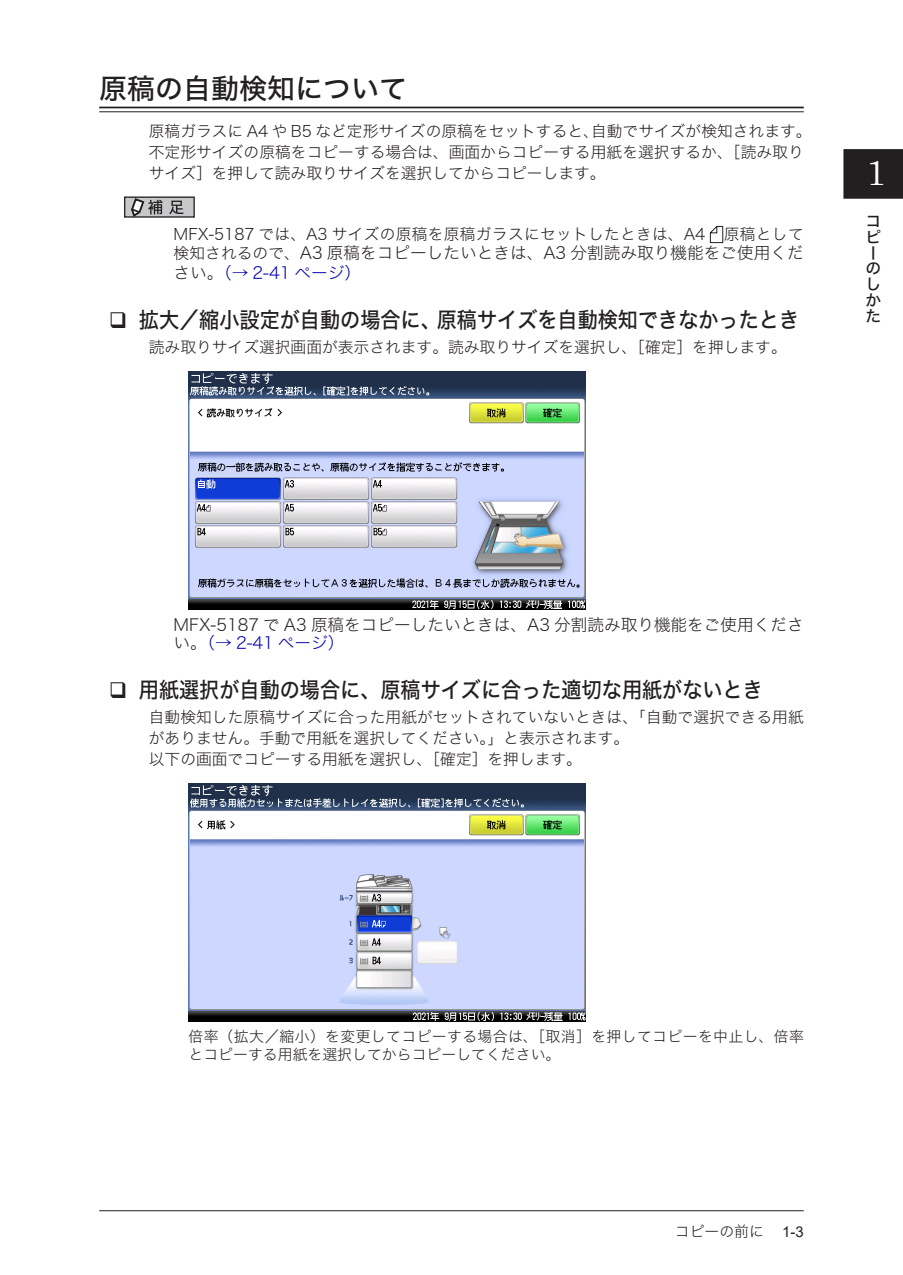
<style>
.page{position:relative;width:903px;height:1275px;background:#fff}
.page>*{position:absolute;margin:0;border:0;box-sizing:border-box;transform-origin:0 0}
.t1{font:35px "Century Schoolbook";color:#fff}
.t2{font:28px "Hira Kaku Std W5";color:#231f20}
.t3{font:21.88px "Hira Kaku Std W5";color:#231f20;scale:.92 1}
.t4{font:16.62px/19.2px "Hira Kaku Std W2";color:#231f20}
.t5{font:15.75px/21px "Hira Kaku Std W2";color:#231f20}
.t6{font:15.75px/15.8px "Hira Kaku Std W5";color:#231f20}
.t7{font:14.88px/18.4px "Hira Kaku Std W2";letter-spacing:.025em;color:#231f20}
.t8{font:14.88px "Hira Kaku Std W2";color:#231f20}
.s1{font-size:15.75px}
.s2{color:#0000af}
.s3{font-family:"Arial"}
</style>
<div class="page">
<div style="left:843px;top:149px;width:60px;height:50px;background:#231f20"></div>
<hr style="left:99px;top:1210px;width:705px;height:1px;background:#231f20">
<hr style="left:99px;top:107px;width:705px;height:1px;background:#231f20">
<hr style="left:99px;top:111px;width:705px;height:1px;background:#231f20">
<div style="left:125px;top:197px;width:69px;height:20px;background:#c7c8ca"></div>
<div style="left:124px;top:196px;width:71px;height:22px;border:1px solid #231f20"></div>
<svg style="left:169px;top:201px;width:15px;height:13px"></svg>
<svg style="left:130px;top:197px;width:32px;height:21px"></svg>
<svg style="left:710px;top:226px;width:13px;height:17px"></svg>
<img style="left:189px;top:371px;width:396px;height:238px">
<img style="left:189px;top:783px;width:396px;height:238px">
<h2 class="t2" style="left:99px;top:67px;width:309px">原稿の自動検知について</h2>
<p class="t5" style="left:149px;top:120px;width:664px">原稿ガラスに A4 や B5 など定形サイズの原稿をセットすると、自動でサイズが検知されます。不定形サイズの原稿をコピーする場合は、画面からコピーする用紙を選択するか、［読み取りサイズ］を押して読み取りサイズを選択してからコピーします。</p>
<p class="t5" style="left:174px;top:224px;width:631px">MFX-5187 では、A3 サイズの原稿を原稿ガラスにセットしたときは、A4 原稿として</p>
<p class="t4" style="left:174px;top:243px;width:631px"><span class="s1">検知されるので、</span>A3 原稿をコピーしたいときは、A3 分割読み取り機能をご使用ください。<span class="s2">（→ 2-41 ページ）</span></p>
<h3 class="t3" style="left:139px;top:303px;width:719px">拡大／縮小設定が自動の場合に、原稿サイズを自動検知できなかったとき</h3>
<p class="t5" style="left:149px;top:336px;width:639px">読み取りサイズ選択画面が表示されます。読み取りサイズを選択し、［確定］を押します。</p>
<h1 class="t1" style="left:866px;top:143px;width:21px">1</h1>
<p class="t6" style="left:865px;top:214px;width:17px">コピーのしかた</p>
<p class="t4" style="left:174px;top:616px;width:631px;line-height:17.5px">MFX-5187 で A3 原稿をコピーしたいときは、A3 分割読み取り機能をご使用ください。<span class="s2">（→ 2-41 ページ）</span></p>
<h3 class="t3" style="left:139px;top:673px;width:680px">用紙選択が自動の場合に、原稿サイズに合った適切な用紙がないとき</h3>
<p class="t5" style="left:149px;top:706px;width:656px">自動検知した原稿サイズに合った用紙がセットされていないときは、「自動で選択できる用紙がありません。手動で用紙を選択してください。」と表示されます。<br>以下の画面でコピーする用紙を選択し、［確定］を押します。</p>
<p class="t7" style="left:189px;top:1027px;width:617px">倍率（拡大／縮小）を変更してコピーする場合は、［取消］を押してコピーを中止し、倍率とコピーする用紙を選択してからコピーしてください。</p>
<p class="t8" style="left:675px;top:1220px;width:130px">コピーの前に <span class="s3">1-3</span></p>
</div>
